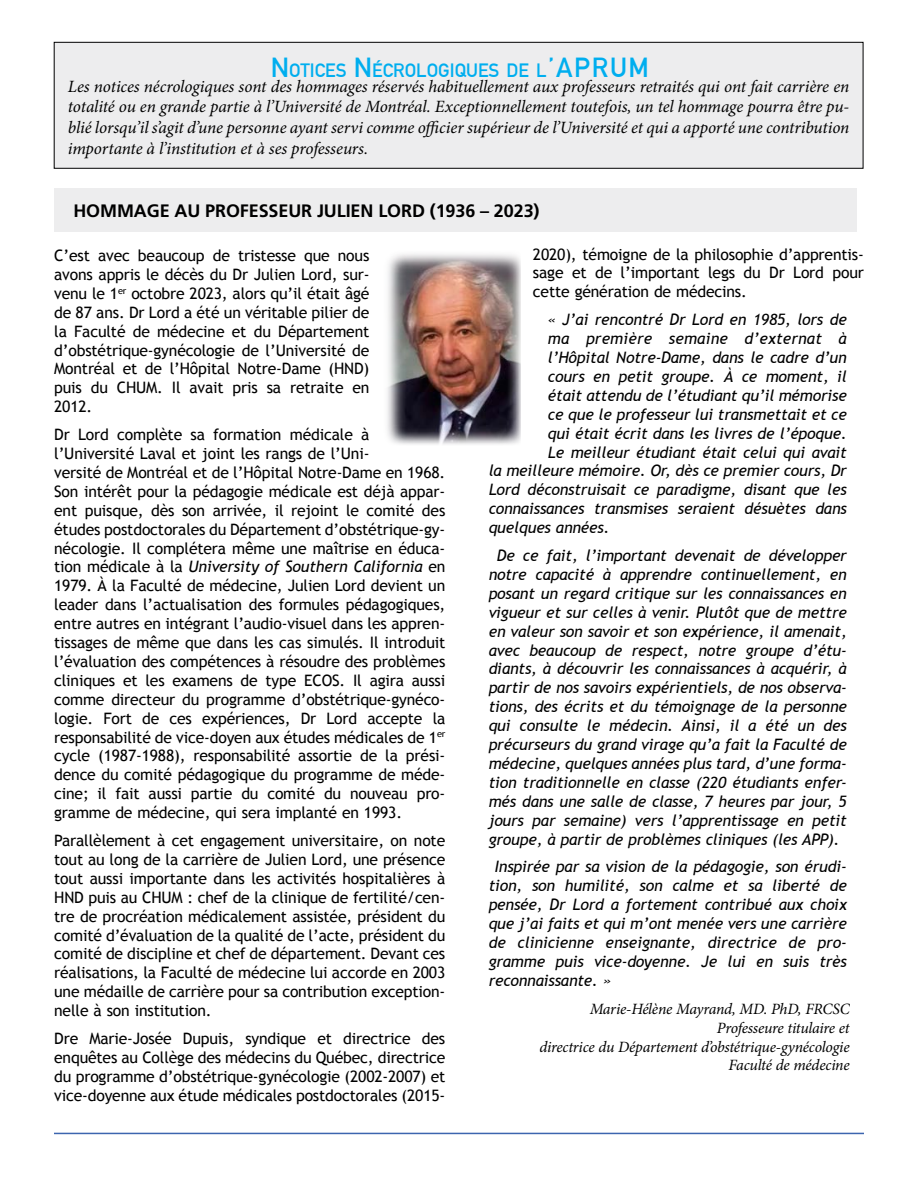
<style>
.page{position:relative;width:918px;height:1188px;background:#fff}
.page>*{position:absolute;margin:0;border:0;box-sizing:border-box;transform-origin:0 0}
.t1{font:700 18.9px "DIN Alternate";color:#00aeef}
.t2{font:700 18px "Frutiger";letter-spacing:-.005em;color:#000}
.t3{font:italic 17.25px/20.7px "Minion Pro";letter-spacing:-.01em;color:#000;text-align:justify}
.t4{font:15.75px/18.9px "Trebuchet MS";letter-spacing:-.01em;color:#000;text-align:justify}
.t5{font:italic 15.75px/18.9px "Trebuchet MS";letter-spacing:-.01em;color:#000;text-align:center}
.t6{font:italic 15.75px/18.9px "Minion Pro";letter-spacing:-.015em;color:#000;text-align:right}
.t7{font:italic 15.75px "Trebuchet MS";letter-spacing:.01em;color:#000}
.s1{font-size:27px}
.s2{font-style:italic}
</style>
<div class="page">
<hr style="left:54px;top:1133px;width:810px;height:1px;background:#3c65af">
<div style="left:54px;top:42px;width:809px;height:126px;background:#ededee"></div>
<div style="left:54px;top:42px;width:809px;height:126px;border:1px solid #000"></div>
<div style="left:54px;top:188px;width:803px;height:43px;background:#ededee"></div>
<img style="left:387px;top:254px;width:134px;height:191px">
<p class="t1" style="left:271px;top:55px;width:380px"><span class="s1">N</span>OTICES <span class="s1">N</span>ÉCROLOGIQUES DE L<span class="s1">’APRU M</span></p>
<p class="t3" style="left:68px;top:76px;width:783px">Les notices nécrologiques sont des hommages réservés habituellement aux professeurs retraités qui ont fait carrière en totalité ou en grande partie à l’Université de Montréal. Exceptionnellement toutefois, un tel hommage pourra être pu&shy;blié lorsqu’il s’agit d’une personne ayant servi comme officier supérieur de l’Université et qui a apporté une contribution importante à l’institution et à ses professeurs.</p>
<p class="t2" style="left:73px;top:200px;width:468px">HOMMAGE AU PROFESSEUR JULIEN LORD (1936 – 2023)</p>
<p class="t4" style="left:54px;top:246px;width:317px">C’est avec beaucoup de tristesse que nous avons appris le décès du Dr Julien Lord, sur&shy;venu le 1<sup>er</sup> octobre 2023, alors qu’il était âgé de 87 ans. Dr Lord a été un véritable pilier de la Faculté de médecine et du Département d’obstétrique-gynécologie de l’Université de Montréal et de l’Hôpital Notre-Dame (HND) puis du CHUM. Il avait pris sa retraite en 2012.</p>
<p class="t4" style="left:54px;top:425px;width:393px;text-align:left">Dr Lord complète sa formation médicale à l’Université Laval et joint les rangs de l’Uni-<br>versité de Montréal et de l’Hôpital Notre-Dame en 1968.<br>Son intérêt pour la pédagogie médicale est déjà appar&shy;ent puisque, dès son arrivée, il rejoint le comité des études postdoctorales du Département d’obstétrique-gy&shy;nécologie. Il complétera même une maîtrise en éduca&shy;tion médicale à la <span class="s2">University of Southern California</span> en 1979. À la Faculté de médecine, Julien Lord devient un leader dans l’actualisation des formules pédagogiques, entre autres en intégrant l’audio-visuel dans les appren&shy;tissages de même que dans les cas simulés. Il introduit l’évaluation des compétences à résoudre des problèmes cliniques et les examens de type ECOS. Il agira aussi comme directeur du programme d’obstétrique-gynéco&shy;logie. Fort de ces expériences, Dr Lord accepte la responsabilité de vice-doyen aux études médicales de 1<sup>er </sup>cycle (1987-1988), responsabilité assortie de la prési&shy;dence du comité pédagogique du programme de méde&shy;cine; il fait aussi partie du comité du nouveau pro&shy;gramme de médecine, qui sera implanté en 1993.</p>
<p class="t4" style="left:54px;top:831px;width:393px">Parallèlement à cet engagement universitaire, on note tout au long de la carrière de Julien Lord, une présence tout aussi importante dans les activités hospitalières à HND puis au CHUM : chef de la clinique de fertilité/cen&shy;tre de procréation médicalement assistée, président du comité d’évaluation de la qualité de l’acte, président du comité de discipline et chef de département. Devant ces réalisations, la Faculté de médecine lui accorde en 2003 une médaille de carrière pour sa contribution exception&shy;nelle à son institution.</p>
<p class="t4" style="left:54px;top:1029px;width:393px">Dre Marie-Josée Dupuis, syndique et directrice des enquêtes au Collège des médecins du Québec, directrice du programme d’obstétrique-gynécologie (2002-2007) et vice-doyenne aux étude médicales postdoctorales (2015-</p>
<p class="t4" style="left:533px;top:245px;width:332px">2020), témoigne de la philosophie d’apprentis&shy;sage et de l’important legs du Dr Lord pour cette génération de médecins.</p>
<p class="t5" style="left:548px;top:310px;width:300px">« J’ai rencontré Dr Lord en 1985, lors de</p>
<p class="t7" style="left:548px;top:329px;width:300px">ma première semaine d’externat à</p>
<p class="t5" style="left:548px;top:348px;width:300px">l’Hôpital Notre-Dame, dans le cadre d’un</p>
<p class="t5" style="left:548px;top:367px;width:300px">cours en petit groupe. À ce moment, il</p>
<p class="t5" style="left:548px;top:386px;width:300px">était attendu de l’étudiant qu’il mémorise</p>
<p class="t5" style="left:548px;top:405px;width:300px">ce que le professeur lui transmettait et ce</p>
<p class="t5" style="left:548px;top:424px;width:300px">qui était écrit dans les livres de l’époque.</p>
<p class="t5" style="left:548px;top:443px;width:300px">Le meilleur étudiant était celui qui avait</p>
<p class="t5" style="left:489px;top:462px;width:360px">la meilleure mémoire. Or, dès ce premier cours, Dr</p>
<p class="t5" style="left:489px;top:481px;width:360px">Lord déconstruisait ce paradigme, disant que les</p>
<p class="t5" style="left:489px;top:499px;width:360px">connaissances transmises seraient désuètes dans</p>
<p class="t5" style="left:489px;top:518px;width:122px">quelques années.</p>
<p class="t5" style="left:489px;top:546px;width:360px">De ce fait, l’important devenait de développer notre capacité à apprendre continuellement, en posant un regard critique sur les connaissances en vigueur et sur celles à venir. Plutôt que de mettre en valeur son savoir et son expérience, il amenait, avec beaucoup de respect, notre groupe d’étu&shy;diants, à découvrir les connaissances à acquérir, à partir de nos savoirs expérientiels, de nos observa&shy;tions, des écrits et du témoignage de la personne qui consulte le médecin. Ainsi, il a été un des précurseurs du grand virage qu’a fait la Faculté de médecine, quelques années plus tard, d’une forma&shy;tion traditionnelle en classe (220 étudiants enfer&shy;més dans une salle de classe, 7 heures par jour, 5 jours par semaine) vers l’apprentissage en petit groupe, à partir de problèmes cliniques (les APP).</p>
<p class="t5" style="left:489px;top:858px;width:360px;text-align:justify;text-indent:6px">Inspirée par sa vision de la pédagogie, son érudi&shy;tion, son humilité, son calme et sa liberté de pensée, Dr Lord a fortement contribué aux choix que j’ai faits et qui m’ont menée vers une carrière de clinicienne enseignante, directrice de pro&shy;gramme puis vice-doyenne. Je lui en suis très reconnaissante. »</p>
<p class="t6" style="left:540px;top:999px;width:312px">Marie-Hélène Mayrand, MD. PhD, FRCSC Professeure titulaire et<br>directrice du Département d’obstétrique-gynécologie Faculté de médecine</p>
</div>
